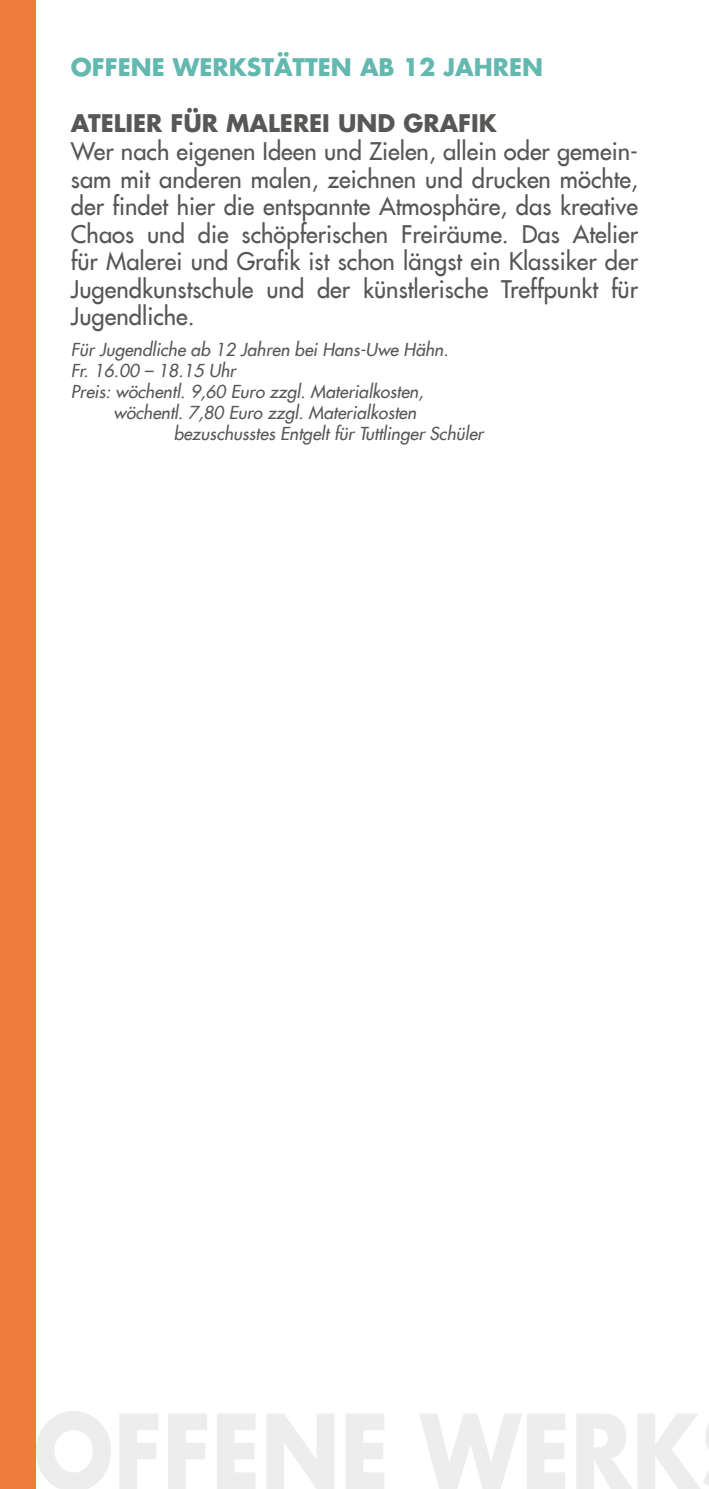
<style>
.page{position:relative;width:709px;height:1489px;background:#fff}
.page>*{position:absolute;margin:0;border:0;box-sizing:border-box;transform-origin:0 0}
.t1{font:23.75px/27.5px "Futura LT";color:#575756;text-align:justify}
.t2{font:700 23.75px "Futura LT";color:#63b8b0}
.t3{font:700 23.75px "Futura LT";color:#575756}
.t4{font:italic 17.5px "Futura LT";color:#575756}
</style>
<div class="page">
<div style="left:0;top:0;width:35px;height:1488px;background:#ef7b3c"></div>
<p class="t2" style="left:71px;top:52px;width:473px">OFFENE WERKSTÄTTEN AB 12 JAHREN</p>
<p class="t3" style="left:71px;top:108px;width:427px">ATELIER FÜR MALEREI UND GRAFIK</p>
<p class="t1" style="left:71px;top:137px;width:568px">Wer nach eigenen Ideen und Zielen, allein oder gemein&shy;sam mit anderen malen, zeichnen und drucken möchte, der findet hier die entspannte Atmosphäre, das kreative Chaos und die schöpferischen Freiräume. Das Atelier für Malerei und Grafik ist schon längst ein Klassiker der Jugendkunstschule und der künstlerische Treffpunkt für Jugendliche.</p>
<p class="t4" style="left:71px;top:338px;width:379px">Für Jugendliche ab 12 Jahren bei Hans-Uwe Hähn.</p>
<p class="t4" style="left:71px;top:359px;width:166px">Fr. 16.00 – 18.15 Uhr</p>
<p class="t4" style="left:71px;top:380px;width:354px">Preis: wöchentl. 9,60 Euro zzgl. Materialkosten,</p>
<p class="t4" style="left:113px;top:401px;width:304px">wöchentl. 7,80 Euro zzgl. Materialkosten</p>
<p class="t4" style="left:174px;top:422px;width:311px">bezuschusstes Entgelt für Tuttlinger Schüler</p>
</div>
